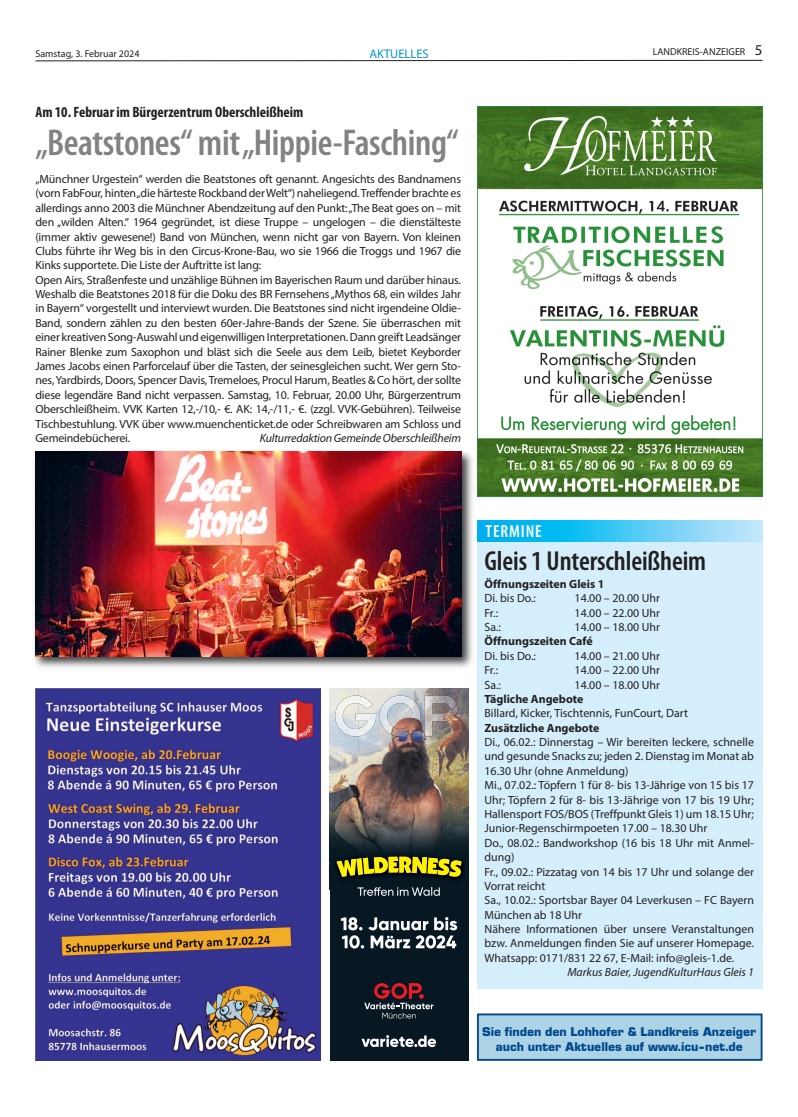
<style>
.page{position:relative;width:798px;height:1117px;background:#fff}
.page>*{position:absolute;margin:0;border:0;box-sizing:border-box;transform-origin:0 0}
.t1{font:600 condensed 37.5px "Myriad Pro";letter-spacing:-.01em;color:#808285}
.t2{font:600 condensed 27.5px "Myriad Pro";letter-spacing:-.005em;color:#231f20}
.t3{font:600 condensed 17.5px "Myriad Pro";letter-spacing:.05em;color:#fff}
.t4{font:700 condensed 15px "Myriad Pro";color:#231f20}
.t5{font:700 12.5px/15px "Eurostile BQ";color:#01498e;text-align:center}
.t6{font:12.5px "Myriad Pro";color:#0694cd}
.t7{font:11.88px/14.4px "Myriad Pro";color:#231f20;text-align:justify}
.t8{font:700 11.88px "Myriad Pro";color:#231f20}
.t9{font:italic 11.88px "Myriad Pro";letter-spacing:-.015em;color:#231f20}
.t10{font:10px "Myriad Pro";color:#231f20}
.s1{font-size:15px}
</style>
<div class="page">
<div style="left:478px;top:1015px;width:282px;height:43px;background:#acd4e6"></div>
<div style="left:477px;top:1013px;width:285px;height:47px;border:2px solid #01498e"></div>
<svg style="left:35px;top:60px;width:727px;height:1px"></svg>
<img style="left:35px;top:688px;width:286px;height:372px">
<img style="left:477px;top:107px;width:285px;height:390px">
<img style="left:34px;top:451px;width:439px;height:217px">
<img style="left:35px;top:451px;width:426px;height:205px">
<div style="left:477px;top:540px;width:285px;height:448px;background:#d4effb"></div>
<svg style="left:477px;top:520px;width:285px;height:21px;background:#49c8f3"></svg>
<div style="left:330px;top:688px;width:138px;height:372px;background:#071822"></div>
<img style="left:330px;top:688px;width:28px;height:161px">
<img style="left:439px;top:826px;width:29px;height:63px">
<svg style="left:364px;top:983px;width:69px;height:35px"></svg>
<svg style="left:361px;top:1035px;width:75px;height:11px"></svg>
<svg style="left:340px;top:917px;width:117px;height:31px"></svg>
<svg style="left:357px;top:887px;width:82px;height:8px"></svg>
<img style="left:340px;top:852px;width:126px;height:29px">
<svg style="left:336px;top:863px;width:125px;height:13px;background:#a09908"></svg>
<img style="left:358px;top:695px;width:41px;height:156px">
<img style="left:399px;top:688px;width:69px;height:138px">
<img style="left:399px;top:826px;width:40px;height:25px">
<img style="left:336px;top:856px;width:125px;height:7px">
<img style="left:335px;top:695px;width:41px;height:41px">
<img style="left:379px;top:695px;width:83px;height:41px">
<p class="t10" style="left:35px;top:50px;width:105px">Samstag, 3. Februar 2024</p>
<p class="t6" style="left:369px;top:49px;width:61px">AKTUELLES</p>
<p class="t10" style="left:652px;top:48px;width:111px">LANDKREIS-ANZEIGER <span class="s1">5</span></p>
<p class="t4" style="left:35px;top:107px;width:269px">Am 10. Februar im Bürgerzentrum Oberschleißheim</p>
<p class="t1" style="left:35px;top:129px;width:424px">„Beatstones“ mit „Hippie-Fasching“</p>
<p class="t7" style="left:35px;top:173px;width:427px">„Münchner Urgestein“ werden die Beatstones oft genannt. Angesichts des Bandnamens (vorn FabFour, hinten „die härteste Rockband der Welt“) naheliegend. Treffender brachte es allerdings anno 2003 die Münchner Abendzeitung auf den Punkt: „The Beat goes on – mit den „wilden Alten.“ 1964 gegründet, ist diese Truppe – ungelogen – die dienstälteste (immer aktiv gewesene!) Band von München, wenn nicht gar von Bayern. Von kleinen Clubs führte ihr Weg bis in den Circus-Krone-Bau, wo sie 1966 die Troggs und 1967 die Kinks supportete. Die Liste der Auftritte ist lang:</p>
<p class="t7" style="left:35px;top:273px;width:427px">Open Airs, Straßenfeste und unzählige Bühnen im Bayerischen Raum und darüber hinaus.<br>Weshalb die Beatstones 2018 für die Doku des BR Fernsehens „Mythos 68, ein wildes Jahr in Bayern“ vorgestellt und interviewt wurden. Die Beatstones sind nicht irgendeine Oldie-Band, sondern zählen zu den besten 60er-Jahre-Bands der Szene. Sie überraschen mit einer kreativen Song-Auswahl und eigenwilligen Interpretationen. Dann greift Leadsänger Rainer Blenke zum Saxophon und bläst sich die Seele aus dem Leib, bietet Keyborder James Jacobs einen Parforcelauf über die Tasten, der seinesgleichen sucht. Wer gern Sto&shy;nes, Yardbirds, Doors, Spencer Davis, Tremeloes, Procul Harum, Beatles &amp; Co hört, der sollte diese legendäre Band nicht verpassen. Samstag, 10. Februar, 20.00 Uhr, Bürgerzentrum Oberschleißheim. VVK Karten 12,-/10,- €. AK: 14,-/11,- €. (zzgl. VVK-Gebühren). Teilweise Tischbestuhlung. VVK über www.muenchenticket.de oder Schreibwaren am Schloss und Gemeindebücherei.</p>
<p class="t9" style="left:260px;top:433px;width:202px">Kulturredaktion Gemeinde Oberschleißheim</p>
<p class="t3" style="left:485px;top:524px;width:58px">TERMINE</p>
<p class="t2" style="left:484px;top:550px;width:223px">Gleis 1 Unterschleißheim</p>
<p class="t8" style="left:484px;top:579px;width:121px">Öffnungszeiten Gleis 1</p>
<p class="t7" style="left:484px;top:592px;width:53px">Di. bis Do.:</p>
<p class="t7" style="left:574px;top:592px;width:87px">14.00 – 20.00 Uhr</p>
<p class="t7" style="left:484px;top:606px;width:15px">Fr.:</p>
<p class="t7" style="left:574px;top:606px;width:87px">14.00 – 22.00 Uhr</p>
<p class="t7" style="left:484px;top:620px;width:18px">Sa.:</p>
<p class="t7" style="left:574px;top:620px;width:87px">14.00 – 18.00 Uhr</p>
<p class="t8" style="left:484px;top:636px;width:110px">Öffnungszeiten Café</p>
<p class="t7" style="left:484px;top:649px;width:53px">Di. bis Do.:</p>
<p class="t7" style="left:574px;top:649px;width:87px">14.00 – 21.00 Uhr</p>
<p class="t7" style="left:484px;top:663px;width:15px">Fr.:</p>
<p class="t7" style="left:574px;top:663px;width:87px">14.00 – 22.00 Uhr</p>
<p class="t7" style="left:484px;top:678px;width:18px">Sa.:</p>
<p class="t7" style="left:574px;top:678px;width:87px">14.00 – 18.00 Uhr</p>
<p class="t8" style="left:484px;top:694px;width:100px">Tägliche Angebote</p>
<p class="t7" style="left:484px;top:707px;width:205px">Billard, Kicker, Tischtennis, FunCourt, Dart</p>
<p class="t8" style="left:484px;top:723px;width:116px">Zusätzliche Angebote</p>
<p class="t7" style="left:484px;top:735px;width:271px">Di., 06.02.: Dinnerstag – Wir bereiten leckere, schnelle und gesunde Snacks zu; jeden 2. Dienstag im Monat ab 16.30 Uhr (ohne Anmeldung)</p>
<p class="t7" style="left:484px;top:778px;width:271px">Mi., 07.02.: Töpfern 1 für 8- bis 13-Jährige von 15 bis 17<br>Uhr; Töpfern 2 für 8- bis 13-Jährige von 17 bis 19 Uhr; Hallensport FOS/BOS (Treffpunkt Gleis 1) um 18.15 Uhr; Junior-Regenschirmpoeten 17.00 – 18.30 Uhr</p>
<p class="t7" style="left:484px;top:836px;width:271px">Do., 08.02.: Bandworkshop (16 bis 18 Uhr mit Anmel&shy;dung)</p>
<p class="t7" style="left:484px;top:865px;width:271px">Fr., 09.02.: Pizzatag von 14 bis 17 Uhr und solange der<br>Vorrat reicht</p>
<p class="t7" style="left:484px;top:893px;width:271px">Sa., 10.02.: Sportsbar Bayer 04 Leverkusen – FC Bayern<br>München ab 18 Uhr</p>
<p class="t7" style="left:484px;top:922px;width:271px">Nähere Informationen über unsere Veranstaltungen bzw. Anmeldungen finden Sie auf unserer Homepage.<br>Whatsapp: 0171/831 22 67, E-Mail: info@gleis-1.de.</p>
<p class="t9" style="left:567px;top:967px;width:188px">Markus Baier, JugendKulturHaus Gleis 1</p>
<p class="t5" style="left:482px;top:1025px;width:275px">Sie finden den Lohhofer &amp; Landkreis Anzeiger auch unter Aktuelles auf www.icu-net.de</p>
</div>
